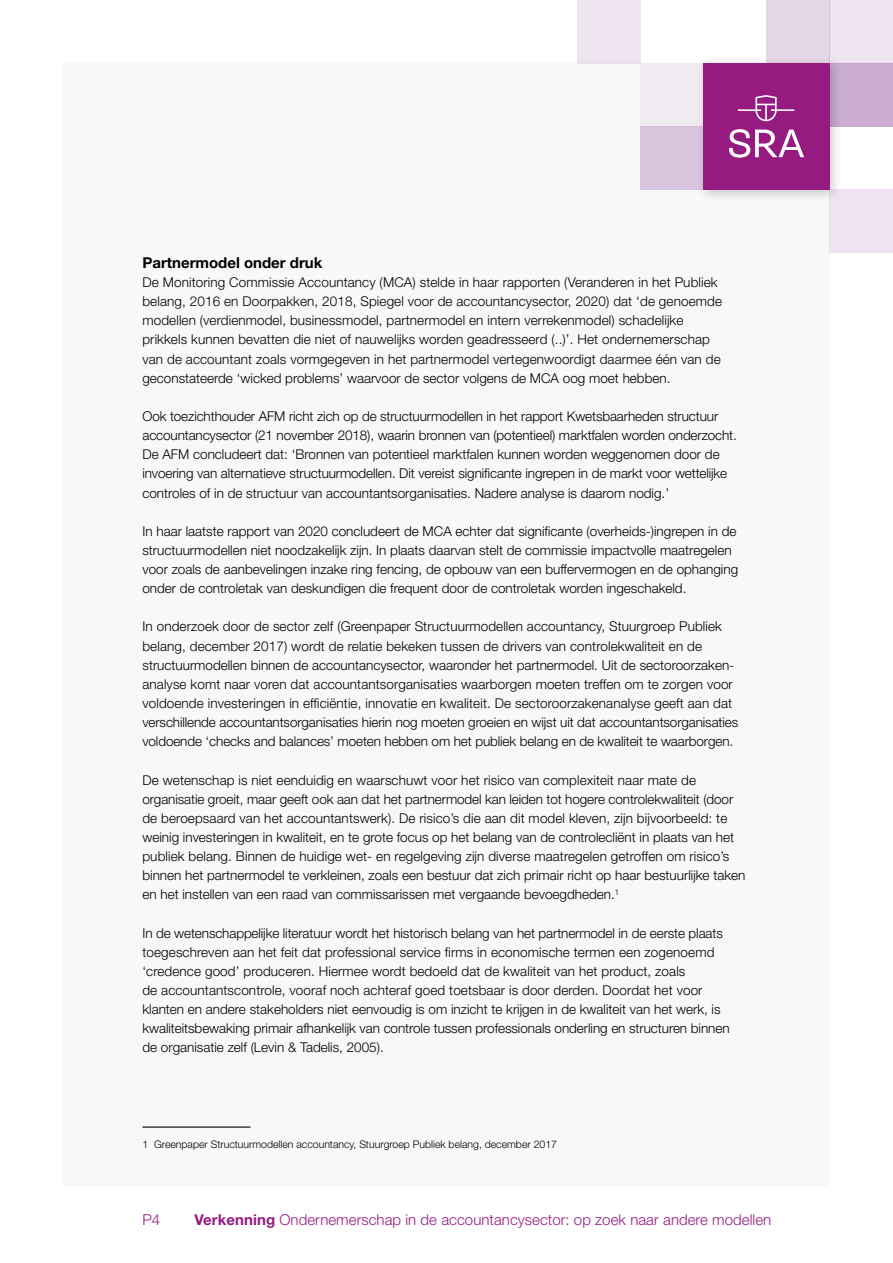
<style>
.page{position:relative;width:893px;height:1263px;background:#fff}
.page>*{position:absolute;margin:0;border:0;box-sizing:border-box;transform-origin:0 0}
.t1{font:300 15px "Helvetica Neue LT Std";letter-spacing:.005em;color:#951b81}
.t2{font:700 15px "Helvetica Neue LT Std";color:#000}
.t3{font:300 13.5px/19.2px "Helvetica Neue LT Std";color:#000}
.t4{font:300 10.5px "Helvetica Neue LT Std";color:#000}
.s1{font-weight:700}
</style>
<div class="page">
<div style="left:63px;top:63px;width:767px;height:1123px;background:#f8f8f8"></div>
<div style="left:830px;top:0;width:63px;height:63px;background:#ede4ef"></div>
<div style="left:767px;top:0;width:63px;height:63px;background:#e5d6e8"></div>
<div style="left:640px;top:63px;width:63px;height:63px;background:#f0ebf1"></div>
<div style="left:830px;top:189px;width:63px;height:64px;background:#ede4ef"></div>
<div style="left:830px;top:63px;width:63px;height:63px;background:#caadd0"></div>
<div style="left:577px;top:0;width:63px;height:63px;background:#ede4ef"></div>
<div style="left:640px;top:126px;width:63px;height:63px;background:#d8c4dc"></div>
<div style="left:697px;top:56px;width:146px;height:147px;background:#000;opacity:.2"></div>
<div style="left:703px;top:63px;width:127px;height:126px;background:#951b81"></div>
<svg style="left:738px;top:95px;width:56px;height:26px"></svg>
<svg style="left:729px;top:129px;width:75px;height:29px"></svg>
<hr style="left:142px;top:1126px;width:108px;height:1px;background:#000">
<p class="t2" style="left:142px;top:253px;width:181px">Partnermodel onder druk</p>
<p class="t3" style="left:142px;top:272px;width:581px">De Monitoring Commissie Accountancy (MCA) stelde in haar rapporten (Veranderen in het Publiek belang, 2016 en Doorpakken, 2018, Spiegel voor de accountancysector, 2020) dat ‘de genoemde modellen (verdienmodel, businessmodel, partnermodel en intern verrekenmodel) schadelijke prikkels kunnen bevatten die niet of nauwelijks worden geadresseerd (..)’. Het ondernemerschap van de accountant zoals vormgegeven in het partnermodel vertegenwoordigt daarmee één van de geconstateerde ‘wicked problems’ waarvoor de sector volgens de MCA oog moet hebben.</p>
<p class="t3" style="left:142px;top:406px;width:596px">Ook toezichthouder AFM richt zich op de structuurmodellen in het rapport Kwetsbaarheden structuur accountancysector (21 november 2018), waarin bronnen van (potentieel) marktfalen worden onderzocht.<br>De AFM concludeert dat: ‘Bronnen van potentieel marktfalen kunnen worden weggenomen door de invoering van alternatieve structuurmodellen. Dit vereist significante ingrepen in de markt voor wettelijke controles of in de structuur van accountantsorganisaties. Nadere analyse is daarom nodig.’</p>
<p class="t3" style="left:142px;top:521px;width:597px">In haar laatste rapport van 2020 concludeert de MCA echter dat significante (overheids-)ingrepen in de structuurmodellen niet noodzakelijk zijn. In plaats daarvan stelt de commissie impactvolle maatregelen voor zoals de aanbevelingen inzake ring fencing, de opbouw van een buffervermogen en de ophanging onder de controletak van deskundigen die frequent door de controletak worden ingeschakeld.</p>
<p class="t3" style="left:142px;top:617px;width:597px">In onderzoek door de sector zelf (Greenpaper Structuurmodellen accountancy, Stuurgroep Publiek belang, december 2017) wordt de relatie bekeken tussen de drivers van controlekwaliteit en de structuurmodellen binnen de accountancysector, waaronder het partnermodel. Uit de sectoroorzaken&shy;analyse komt naar voren dat accountantsorganisaties waarborgen moeten treffen om te zorgen voor voldoende investeringen in efficiëntie, innovatie en kwaliteit. De sectoroorzakenanalyse geeft aan dat verschillende accountantsorganisaties hierin nog moeten groeien en wijst uit dat accountantsorganisaties voldoende ‘checks and balances’ moeten hebben om het publiek belang en de kwaliteit te waarborgen.</p>
<p class="t3" style="left:142px;top:770px;width:604px">De wetenschap is niet eenduidig en waarschuwt voor het risico van complexiteit naar mate de organisatie groeit, maar geeft ook aan dat het partnermodel kan leiden tot hogere controlekwaliteit (door de beroepsaard van het accountantswerk). De risico’s die aan dit model kleven, zijn bijvoorbeeld: te weinig investeringen in kwaliteit, en te grote focus op het belang van de controlecliënt in plaats van het publiek belang. Binnen de huidige wet- en regelgeving zijn diverse maatregelen getroffen om risico’s binnen het partnermodel te verkleinen, zoals een bestuur dat zich primair richt op haar bestuurlijke taken en het instellen van een raad van commissarissen met vergaande bevoegdheden.<sup>1</sup></p>
<p class="t3" style="left:142px;top:923px;width:589px">In de wetenschappelijke literatuur wordt het historisch belang van het partnermodel in de eerste plaats toegeschreven aan het feit dat professional service firms in economische termen een zogenoemd ‘credence good’ produceren. Hiermee wordt bedoeld dat de kwaliteit van het product, zoals<br>de accountantscontrole, vooraf noch achteraf goed toetsbaar is door derden. Doordat het voor klanten en andere stakeholders niet eenvoudig is om inzicht te krijgen in de kwaliteit van het werk, is kwaliteitsbewaking primair afhankelijk van controle tussen professionals onderling en structuren binnen de organisatie zelf (Levin &amp; Tadelis, 2005).</p>
<p class="t4" style="left:142px;top:1138px;width:416px">1 Greenpaper Structuurmodellen accountancy, Stuurgroep Publiek belang, december 2017</p>
<p class="t1" style="left:142px;top:1210px;width:19px">P4</p>
<p class="t1" style="left:195px;top:1210px;width:578px"><span class="s1">Verkenning</span> Ondernemerschap in de accountancysector: op zoek naar andere modellen</p>
</div>
